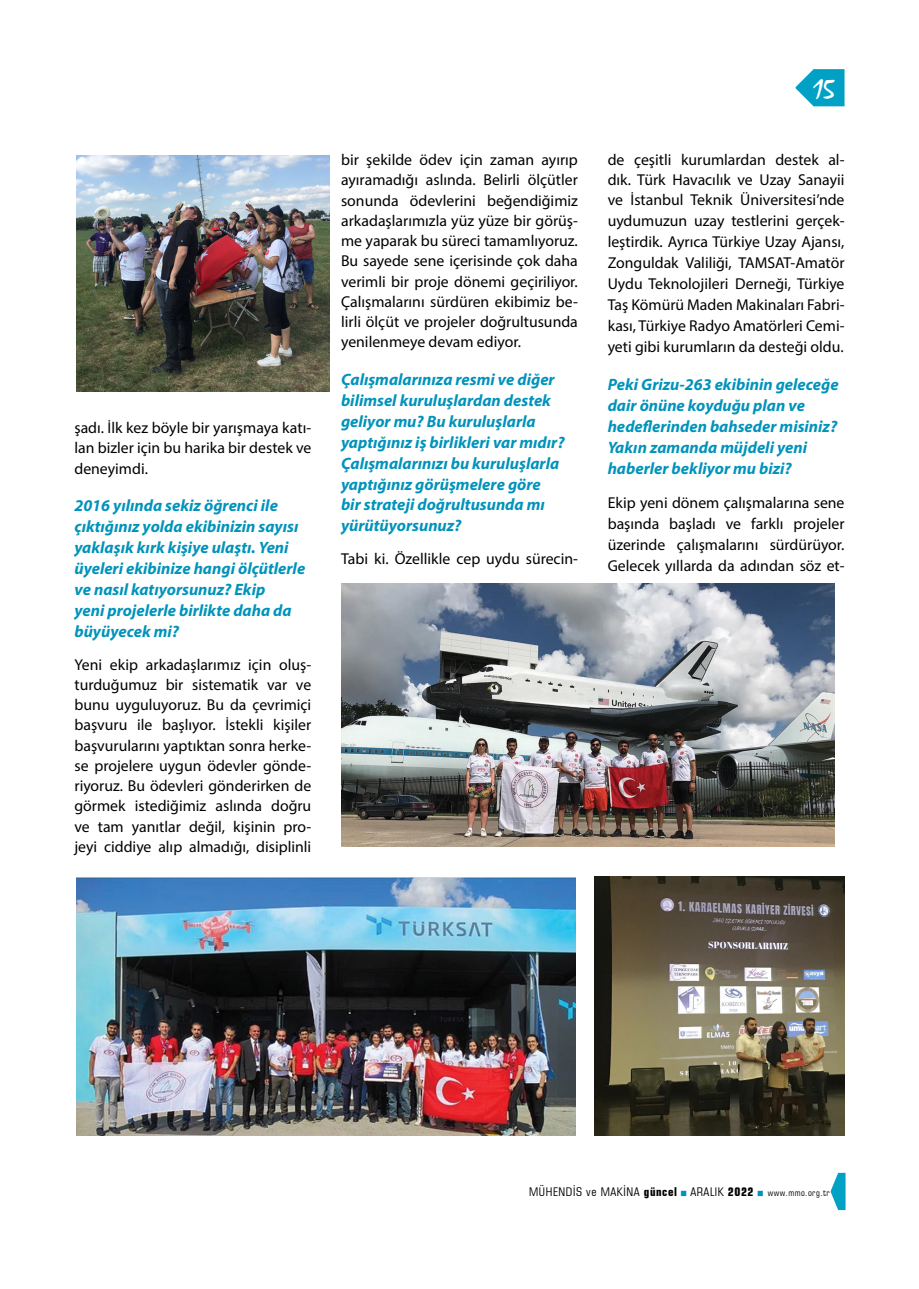
<style>
.page{position:relative;width:919px;height:1289px;background:#fff}
.page>*{position:absolute;margin:0;border:0;box-sizing:border-box;transform-origin:0 0}
.t1{font:27px "TR Mystical Plain";color:#fff}
.t2{font:italic 700 16.5px/20.9px "Myriad Pro";color:#0093bb}
.t3{font:15.75px/20.2px "Myriad Pro";color:#000;text-align:justify}
.t4{font:condensed 12px "Square 721 BT";letter-spacing:.05em;color:#000}
.s1{font-weight:700}
.s2{font-size:9px}
</style>
<div class="page">
<svg style="left:795px;top:69px;width:49px;height:37px"></svg>
<svg style="left:830px;top:1172px;width:15px;height:37px"></svg>
<img style="left:76px;top:155px;width:253px;height:236px">
<img style="left:77px;top:877px;width:498px;height:258px">
<img style="left:341px;top:583px;width:493px;height:263px">
<img style="left:594px;top:876px;width:250px;height:259px">
<p class="t3" style="left:74px;top:417px;width:238px">şadı. İlk kez böyle bir yarışmaya katı&shy;lan bizler için bu harika bir destek ve deneyimdi.</p>
<p class="t2" style="left:74px;top:495px;width:232px">2016 yılında sekiz öğrenci ile çıktığınız yolda ekibinizin sayısı yaklaşık kırk kişiye ulaştı. Yeni üyeleri ekibinize hangi ölçütlerle ve nasıl katıyorsunuz? Ekip<br>yeni projelerle birlikte daha da büyüyecek mi?</p>
<p class="t3" style="left:74px;top:654px;width:238px">Yeni ekip arkadaşlarımız için oluş&shy;turduğumuz bir sistematik var ve bunu uyguluyoruz. Bu da çevrimiçi başvuru ile başlıyor. İstekli kişiler başvurularını yaptıktan sonra herke&shy;se projelere uygun ödevler gönde&shy;riyoruz. Bu ödevleri gönderirken de görmek istediğimiz aslında doğru ve tam yanıtlar değil, kişinin pro&shy;jeyi ciddiye alıp almadığı, disiplinli</p>
<p class="t3" style="left:341px;top:149px;width:238px">bir şekilde ödev için zaman ayırıp ayıramadığı aslında. Belirli ölçütler sonunda ödevlerini beğendiğimiz arkadaşlarımızla yüz yüze bir görüş&shy;me yaparak bu süreci tamamlıyoruz.<br>Bu sayede sene içerisinde çok daha verimli bir proje dönemi geçiriliyor.<br>Çalışmalarını sürdüren ekibimiz be&shy;lirli ölçüt ve projeler doğrultusunda yenilenmeye devam ediyor.</p>
<p class="t2" style="left:341px;top:368px;width:225px">Çalışmalarınıza resmi ve diğer bilimsel kuruluşlardan destek geliyor mu? Bu kuruluşlarla yaptığınız iş birlikleri var mıdır?<br>Çalışmalarınızı bu kuruluşlarla yaptığınız görüşmelere göre bir strateji doğrultusunda mı yürütüyorsunuz?</p>
<p class="t3" style="left:341px;top:548px;width:238px">Tabi ki. Özellikle cep uydu sürecin-</p>
<h1 class="t1" style="left:813px;top:73px;width:22px">15</h1>
<p class="t3" style="left:607px;top:149px;width:238px;line-height:20.7px">de çeşitli kurumlardan destek al&shy;dık. Türk Havacılık ve Uzay Sanayii ve İstanbul Teknik Üniversitesi’nde uydumuzun uzay testlerini gerçek&shy;leştirdik. Ayrıca Türkiye Uzay Ajansı, Zonguldak Valiliği, TAMSAT-Amatör Uydu Teknolojileri Derneği, Türkiye Taş Kömürü Maden Makinaları Fabri&shy;kası, Türkiye Radyo Amatörleri Cemi&shy;yeti gibi kurumların da desteği oldu.</p>
<p class="t2" style="left:607px;top:373px;width:232px">Peki Grizu-263 ekibinin geleceğe dair önüne koyduğu plan ve hedeflerinden bahseder misiniz?<br>Yakın zamanda müjdeli yeni haberler bekliyor mu bizi?</p>
<p class="t3" style="left:607px;top:491px;width:238px;line-height:21px">Ekip yeni dönem çalışmalarına sene başında başladı ve farklı projeler üzerinde çalışmalarını sürdürüyor.<br>Gelecek yıllarda da adından söz et-</p>
<p class="t4" style="left:529px;top:1184px;width:302px">MÜHENDİS ve MAKİNA <span class="s1">güncel</span> ARALIK <span class="s1">2022</span> <span class="s2">www.mmo.org.tr</span></p>
</div>
